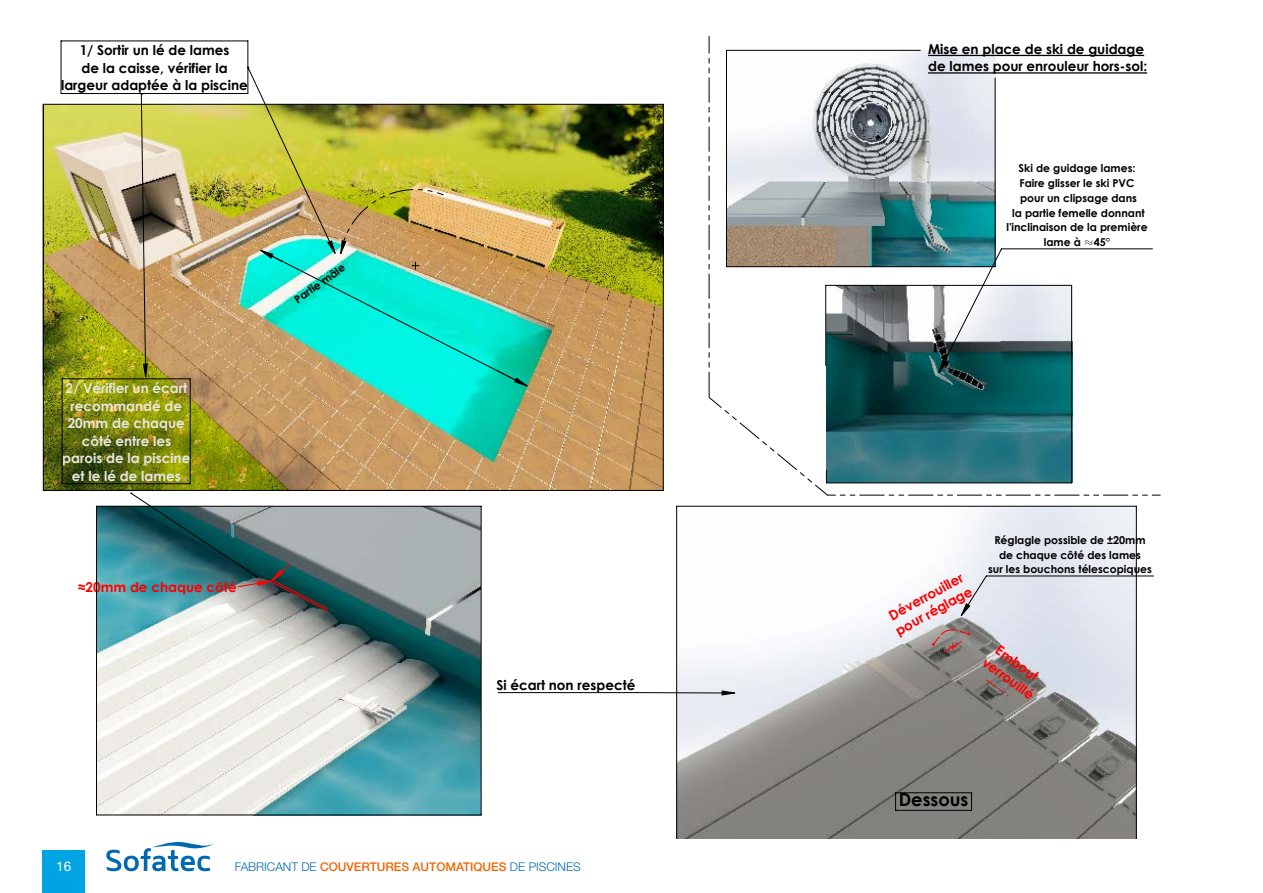
<style>
.page{position:relative;width:1263px;height:893px;background:#fff}
.page>*{position:absolute;margin:0;border:0;box-sizing:border-box;transform-origin:0 0}
.t1{font:700 18px "Century Gothic";color:#000}
.t2{font:700 13.65px/17.5px "Century Gothic";color:#000;text-align:center}
.t3{font:700 13.65px/17.5px "Century Gothic";color:#e7e7dc;text-align:center}
.t4{font:700 13.65px/16.4px "Century Gothic";color:#f00}
.t5{font:13.5px "Helvetica Neue";color:#fff}
.t6{font:500 12px "Helvetica Neue";color:#ec6608}
.t7{font:700 10.95px/14.9px "Century Gothic";color:#000;text-align:center}
.s1{font-family:"Roman S";font-weight:400}
.s2{font-weight:300;color:#0069b1}
</style>
<div class="page">
<img style="left:97px;top:507px;width:384px;height:308px">
<img style="left:677px;top:507px;width:459px;height:331px">
<img style="left:44px;top:105px;width:619px;height:385px">
<hr style="left:62px;top:379px;width:1px;height:105px;background:#000">
<hr style="left:62px;top:378px;width:128px;height:1px;background:#000">
<hr style="left:62px;top:483px;width:128px;height:1px;background:#000">
<hr style="left:498px;top:692px;width:139px;height:1px;background:#000">
<hr style="left:637px;top:692px;width:98px;height:1px;background:#000">
<svg style="left:895px;top:793px;width:1px;height:17px"></svg>
<hr style="left:895px;top:792px;width:76px;height:1px;background:#000">
<svg style="left:971px;top:793px;width:1px;height:17px"></svg>
<hr style="left:895px;top:810px;width:76px;height:1px;background:#000">
<svg style="left:271px;top:564px;width:699px;height:81px"></svg>
<img style="left:60px;top:40px;width:604px;height:333px">
<hr style="left:43px;top:104px;width:620px;height:1px;background:#000">
<hr style="left:43px;top:104px;width:1px;height:386px;background:#000">
<hr style="left:43px;top:490px;width:620px;height:1px;background:#000">
<hr style="left:663px;top:104px;width:1px;height:386px;background:#000">
<hr style="left:97px;top:506px;width:384px;height:1px;background:#000">
<hr style="left:96px;top:506px;width:1px;height:309px;background:#000">
<hr style="left:97px;top:815px;width:384px;height:1px;background:#000">
<hr style="left:481px;top:506px;width:1px;height:309px;background:#000">
<hr style="left:677px;top:506px;width:459px;height:1px;background:#000">
<hr style="left:676px;top:506px;width:1px;height:332px;background:#000">
<hr style="left:677px;top:876px;width:459px;height:1px;background:#000">
<hr style="left:1136px;top:506px;width:1px;height:332px;background:#000">
<svg style="left:708px;top:36px;width:452px;height:460px"></svg>
<img style="left:259px;top:189px;width:269px;height:198px">
<svg style="left:939px;top:646px;width:23px;height:7px"></svg>
<svg style="left:985px;top:679px;width:24px;height:18px"></svg>
<svg style="left:970px;top:575px;width:184px;height:42px;background:#dee1e9"></svg>
<svg style="left:721px;top:690px;width:14px;height:6px"></svg>
<img style="left:143px;top:241px;width:384px;height:337px">
<svg style="left:238px;top:565px;width:91px;height:47px;background:#6b7878"></svg>
<svg style="left:272px;top:570px;width:698px;height:76px"></svg>
<img style="left:328px;top:241px;width:618px;height:132px">
<div style="left:43px;top:850px;width:42px;height:43px;background:#00a4e3"></div>
<svg style="left:106px;top:842px;width:107px;height:29px"></svg>
<p class="t2" style="left:61px;top:41px;width:188px">1/ Sortir un lé de lames<br>de la caisse, vérifier la largeur adaptée à la piscine</p>
<p class="t2" style="left:928px;top:40px;width:220px;text-align:left">Mise en place de ski de guidage de lames pour enrouleur hors-sol:</p>
<p class="t7" style="left:291px;top:294px;width:61px;rotate:-35deg">Partie mâle</p>
<p class="t7" style="left:1006px;top:160px;width:143px">Ski de guidage lames:<br>Faire glisser le ski PVC pour un clipsage dans<br>la partie femelle donnant l'inclinaison de la première lame à <span class="s1">≈</span>45°</p>
<p class="t3" style="left:62px;top:379px;width:130px">2/ Vérifier un écart recommandé de<br>20mm de chaque côté entre les parois de la piscine et le lé de lames</p>
<p class="t4" style="left:78px;top:578px;width:160px">≈20mm de chaque côté</p>
<p class="t4" style="left:884px;top:610px;width:87px;rotate:-29deg">Déverrouiller pour réglage</p>
<p class="t7" style="left:988px;top:532px;width:165px">Réglagle possible de ±20mm de chaque côté des lames<br>sur les bouchons télescopiques</p>
<p class="t2" style="left:496px;top:675px;width:141px">Si écart non respecté</p>
<p class="t5" style="left:56px;top:861px;width:17px">16</p>
<p class="t6" style="left:235px;top:860px;width:347px"><span class="s2">FABRICANT DE</span> COUVERTURES AUTOMATIQUES <span class="s2">DE PISCINES</span></p>
<p class="t4" style="left:1000px;top:639px;width:62px;line-height:17.4px;rotate:36deg">Embout verrouillé</p>
<h1 class="t1" style="left:899px;top:786px;width:71px">Dessous</h1>
</div>
